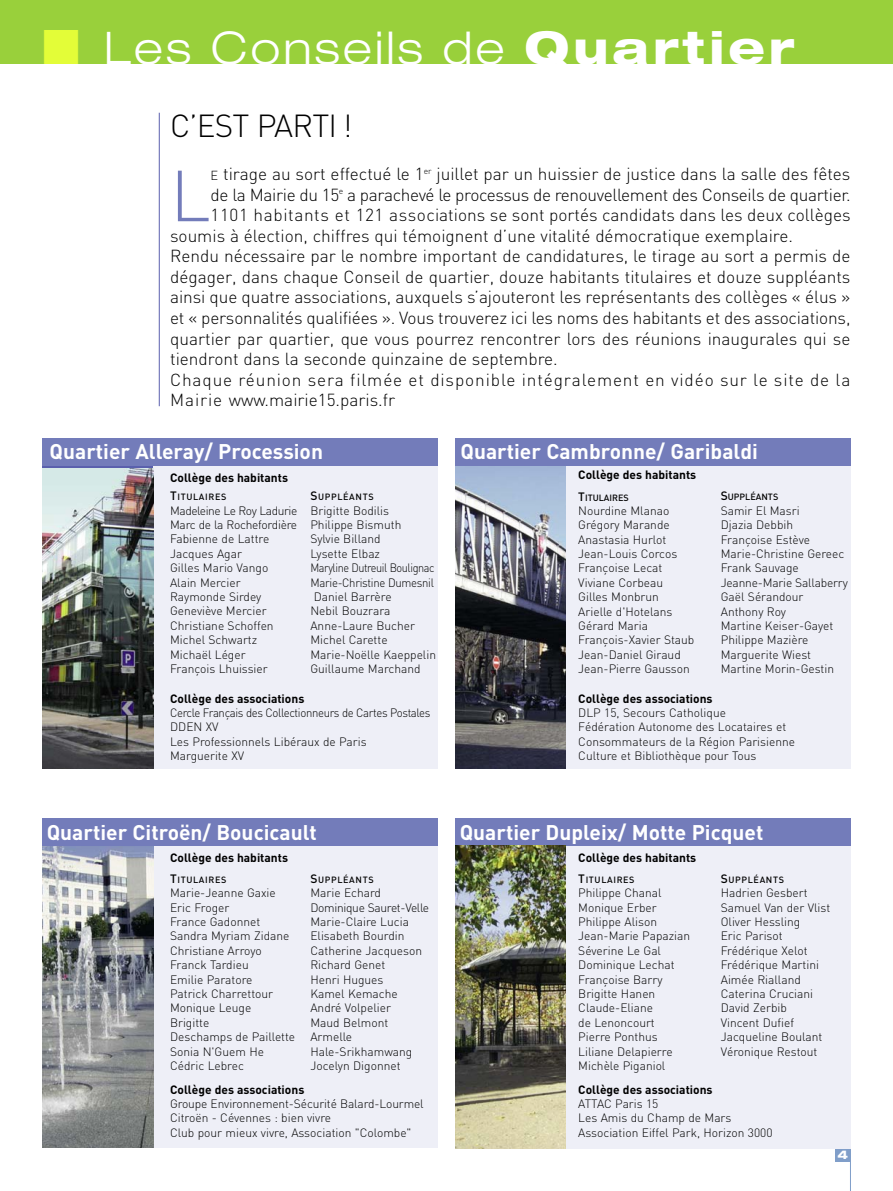
<style>
.page{position:relative;width:893px;height:1191px;background:#fff}
.page>*{position:absolute;margin:0;border:0;box-sizing:border-box;transform-origin:0 0}
.t1{font:300 70.95px "DIN";color:#737cba}
.t2{font:300 expanded 45px "Helvetica Neue";letter-spacing:.065em;color:#fff}
.t3{font:300 31.5px "DIN";letter-spacing:-.025em;color:#000}
.t4{font:700 21px "DIN";color:#fff}
.t5{font:300 17.25px "DIN";color:#000}
.t6{font:300 17.25px "DIN";letter-spacing:-.02em;color:#000}
.t7{font:300 17.25px "DIN";letter-spacing:.05em;color:#000}
.t8{font:300 12px/14.4px "DIN";color:#000}
.t9{font:700 12px "DIN";color:#000}
.t10{font:300 12px/14.4px "DIN";letter-spacing:-.03em;color:#000;scale:.95 1}
.t11{font:800 expanded 12px "Helvetica Neue";color:#fff}
.t12{font:500 9px "DIN";letter-spacing:.07em;color:#000}
.t13{font:500 9px "DIN";color:#000}
.s1{color:#e3fd38}
.s2{font-weight:800}
.s3{font-size:12.9px}
.s4{font-size:12px}
</style>
<div class="page">
<div style="left:153px;top:845px;width:285px;height:302px;background:#eeeff7"></div>
<div style="left:153px;top:466px;width:285px;height:302px;background:#eeeff7"></div>
<div style="left:544px;top:466px;width:306px;height:302px;background:#eeeff7"></div>
<div style="left:0;top:0;width:893px;height:64px;background:#99d03b"></div>
<hr style="left:159px;top:113px;width:1px;height:293px;background:#5a60ad">
<img style="left:43px;top:468px;width:110px;height:300px">
<img style="left:43px;top:846px;width:110px;height:301px">
<img style="left:455px;top:466px;width:111px;height:302px">
<div style="left:835px;top:1148px;width:15px;height:13px;background:#809ec9"></div>
<hr style="left:850px;top:1148px;width:1px;height:43px;background:#809ec9">
<div style="left:43px;top:438px;width:395px;height:28px;background:#737cba"></div>
<div style="left:455px;top:438px;width:395px;height:28px;background:#737cba"></div>
<div style="left:566px;top:846px;width:284px;height:302px;background:#eeeff7"></div>
<div style="left:43px;top:818px;width:395px;height:28px;background:#737cba"></div>
<div style="left:455px;top:818px;width:395px;height:28px;background:#737cba"></div>
<img style="left:455px;top:845px;width:111px;height:303px">
<h2 class="t2" style="left:43px;top:32px;width:754px"><span class="s1">■</span> Les Conseils de <span class="s2">Quartier</span></h2>
<h3 class="t3" style="left:170px;top:114px;width:184px">C’EST PARTI !</h3>
<h1 class="t1" style="left:170px;top:171px;width:42px">L</h1>
<h3 class="t5" style="left:211px;top:168px;width:641px"><span class="s3">E</span> tirage au sort effectué le 1<sup>er</sup> juillet par un huissier de justice dans la salle des fêtes</h3>
<h3 class="t6" style="left:211px;top:188px;width:641px">de la Mairie du 15<sup>e</sup> a parachevé le processus de renouvellement des Conseils de quartier.</h3>
<h3 class="t5" style="left:211px;top:209px;width:641px">1101 habitants et 121 associations se sont portés candidats dans les deux collèges</h3>
<h3 class="t5" style="left:170px;top:229px;width:624px">soumis à élection, chiffres qui témoignent d’une vitalité démocratique exemplaire.</h3>
<h3 class="t5" style="left:170px;top:250px;width:682px">Rendu nécessaire par le nombre important de candidatures, le tirage au sort a permis de</h3>
<h3 class="t5" style="left:170px;top:271px;width:682px">dégager, dans chaque Conseil de quartier, douze habitants titulaires et douze suppléants</h3>
<h3 class="t5" style="left:170px;top:291px;width:682px">ainsi que quatre associations, auxquels s’ajouteront les représentants des collèges « élus »</h3>
<h3 class="t5" style="left:170px;top:312px;width:682px">et « personnalités qualifiées ». Vous trouverez ici les noms des habitants et des associations,</h3>
<h3 class="t5" style="left:170px;top:332px;width:682px">quartier par quartier, que vous pourrez rencontrer lors des réunions inaugurales qui se</h3>
<h3 class="t5" style="left:170px;top:353px;width:389px">tiendront dans la seconde quinzaine de septembre.</h3>
<h3 class="t7" style="left:170px;top:373px;width:682px">Chaque réunion sera filmée et disponible intégralement en vidéo sur le site de la</h3>
<h3 class="t5" style="left:170px;top:394px;width:227px">Mairie www.mairie15.paris.fr</h3>
<h3 class="t4" style="left:50px;top:444px;width:275px">Quartier Alleray/ Procession</h3>
<h3 class="t4" style="left:460px;top:444px;width:299px">Quartier Cambronne/ Garibaldi</h3>
<p class="t9" style="left:170px;top:473px;width:119px">Collège des habitants</p>
<p class="t12" style="left:170px;top:494px;width:58px"><span class="s4">T</span>ITULAIRES</p>
<p class="t8" style="left:170px;top:504px;width:129px">Madeleine Le Roy Ladurie<br>Marc de la Rochefordière<br>Fabienne de Lattre<br>Jacques Agar<br>Gilles Mario Vango<br>Alain Mercier<br>Raymonde Sirdey<br>Geneviève Mercier<br>Christiane Schoffen<br>Michel Schwartz<br>Michaël Léger<br>François Lhuissier</p>
<p class="t12" style="left:310px;top:494px;width:65px"><span class="s4">S</span>UPPLÉANTS</p>
<p class="t8" style="left:310px;top:504px;width:127px">Brigitte Bodilis<br>Philippe Bismuth<br>Sylvie Billand<br>Lysette Elbaz<br>Maryline Dutreuil Boulignac<br>Marie-Christine Dumesnil<br>Daniel Barrère<br>Nebil Bouzrara<br>Anne-Laure Bucher<br>Michel Carette<br>Marie-Noëlle Kaeppelin<br>Guillaume Marchand</p>
<p class="t9" style="left:170px;top:694px;width:136px">Collège des associations</p>
<p class="t10" style="left:170px;top:707px;width:276px">Cercle Français des Collectionneurs de Cartes Postales<br>DDEN XV<br>Les Professionnels Libéraux de Paris<br>Marguerite XV</p>
<p class="t9" style="left:578px;top:471px;width:119px">Collège des habitants</p>
<p class="t13" style="left:578px;top:494px;width:52px"><span class="s4">T</span>ITULAIRES</p>
<p class="t8" style="left:578px;top:504px;width:118px">Nourdine Mlanao<br>Grégory Marande<br>Anastasia Hurlot<br>Jean-Louis Corcos<br>Françoise Lecat<br>Viviane Corbeau<br>Gilles Monbrun<br>Arielle d'Hotelans<br>Gérard Maria<br>François-Xavier Staub<br>Jean-Daniel Giraud<br>Jean-Pierre Gausson</p>
<p class="t13" style="left:721px;top:494px;width:59px"><span class="s4">S</span>UPPLÉANTS</p>
<p class="t8" style="left:721px;top:505px;width:129px">Samir El Masri<br>Djazia Debbih<br>Françoise Estève<br>Marie-Christine Gereec<br>Frank Sauvage<br>Jeanne-Marie Sallaberry<br>Gaël Sérandour<br>Anthony Roy<br>Martine Keiser-Gayet<br>Philippe Mazière<br>Marguerite Wiest<br>Martine Morin-Gestin</p>
<p class="t9" style="left:578px;top:694px;width:136px">Collège des associations</p>
<p class="t8" style="left:578px;top:707px;width:218px">DLP 15, Secours Catholique<br>Fédération Autonome des Locataires et Consommateurs de la Région Parisienne Culture et Bibliothèque pour Tous</p>
<h3 class="t4" style="left:47px;top:824px;width:272px">Quartier Citroën/ Boucicault</h3>
<h3 class="t4" style="left:460px;top:824px;width:305px">Quartier Dupleix/ Motte Picquet</h3>
<p class="t12" style="left:578px;top:876px;width:58px"><span class="s4">T</span>ITULAIRES</p>
<p class="t8" style="left:578px;top:887px;width:113px">Philippe Chanal<br>Monique Erber<br>Philippe Alison<br>Jean-Marie Papazian<br>Séverine Le Gal<br>Dominique Lechat<br>Françoise Barry<br>Brigitte Hanen<br>Claude-Eliane<br>de Lenoncourt<br>Pierre Ponthus<br>Liliane Delapierre<br>Michèle Piganiol</p>
<p class="t9" style="left:170px;top:853px;width:119px">Collège des habitants</p>
<p class="t12" style="left:170px;top:876px;width:58px"><span class="s4">T</span>ITULAIRES</p>
<p class="t8" style="left:170px;top:887px;width:127px">Marie-Jeanne Gaxie<br>Eric Froger<br>France Gadonnet<br>Sandra Myriam Zidane<br>Christiane Arroyo<br>Franck Tardieu<br>Emilie Paratore<br>Patrick Charrettour<br>Monique Leuge<br>Brigitte<br>Deschamps de Paillette<br>Sonia N'Guem He<br>Cédric Lebrec</p>
<p class="t9" style="left:578px;top:853px;width:119px">Collège des habitants</p>
<p class="t12" style="left:310px;top:876px;width:65px"><span class="s4">S</span>UPPLÉANTS</p>
<p class="t8" style="left:310px;top:887px;width:120px">Marie Echard<br>Dominique Sauret-Velle<br>Marie-Claire Lucia<br>Elisabeth Bourdin<br>Catherine Jacqueson<br>Richard Genet<br>Henri Hugues<br>Kamel Kemache<br>André Volpelier<br>Maud Belmont<br>Armelle<br>Hale-Srikhamwang<br>Jocelyn Digonnet</p>
<p class="t12" style="left:721px;top:876px;width:65px"><span class="s4">S</span>UPPLÉANTS</p>
<p class="t8" style="left:721px;top:887px;width:111px">Hadrien Gesbert<br>Samuel Van der Vlist<br>Oliver Hessling<br>Eric Parisot<br>Frédérique Xelot<br>Frédérique Martini<br>Aimée Rialland<br>Caterina Cruciani<br>David Zerbib<br>Vincent Dufief<br>Jacqueline Boulant<br>Véronique Restout</p>
<p class="t9" style="left:170px;top:1085px;width:136px">Collège des associations</p>
<p class="t8" style="left:170px;top:1098px;width:255px">Groupe Environnement-Sécurité Balard-Lourmel<br>Citroën - Cévennes : bien vivre<br>Club pour mieux vivre, Association "Colombe"</p>
<p class="t9" style="left:578px;top:1085px;width:136px">Collège des associations</p>
<p class="t8" style="left:578px;top:1097px;width:196px">ATTAC Paris 15<br>Les Amis du Champ de Mars<br>Association Eiffel Park, Horizon 3000</p>
<p class="t11" style="left:837px;top:1150px;width:12px">4</p>
</div>
